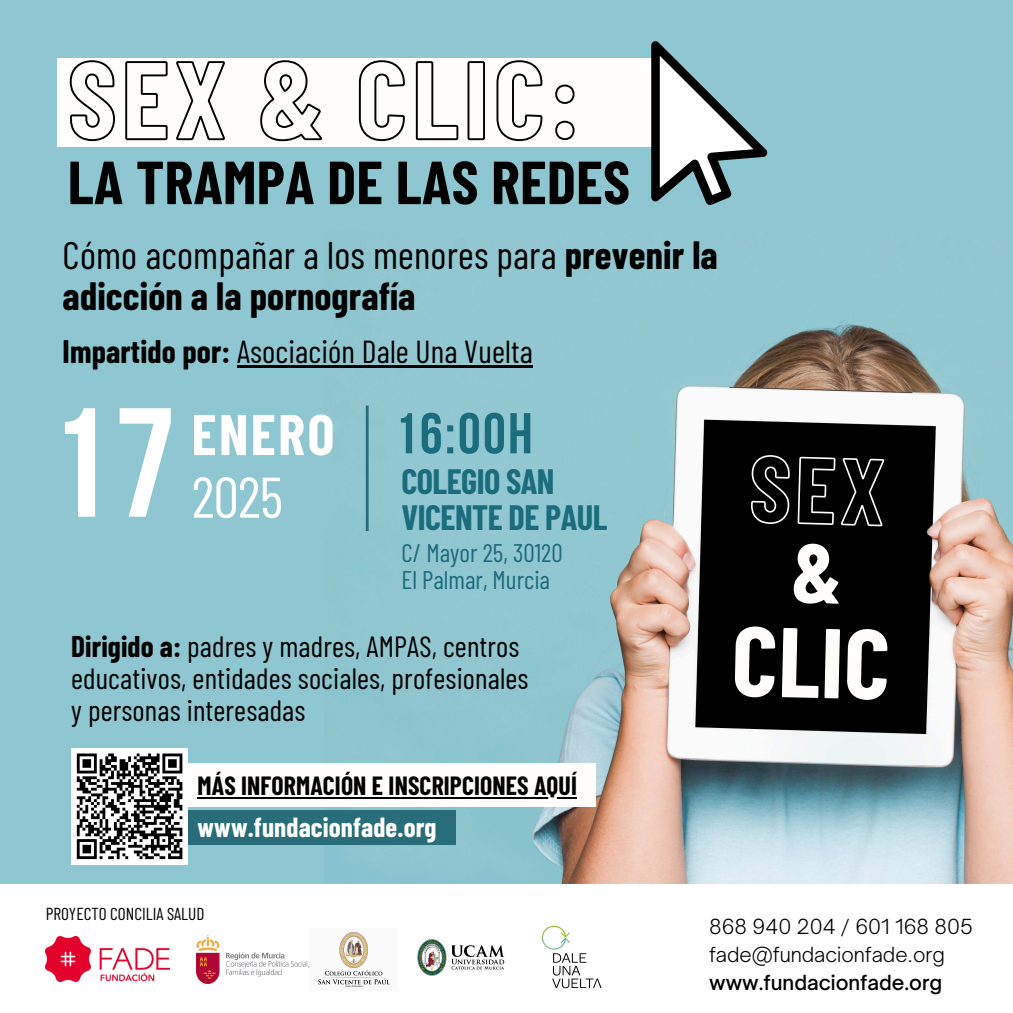
<style>
.page{position:relative;width:1013px;height:1013px;background:#fff}
.page>*{position:absolute;margin:0;border:0;box-sizing:border-box;transform-origin:0 0}
.t1{font:700 154.88px "Bebas Neue";color:#fff}
.t2{font:700 98.88px "Barlow Condensed";color:#fffefd}
.t3{font:700 60.62px "Barlow Condensed";letter-spacing:.005em;color:#000}
.t4{font:700 57.38px "Bebas Neue";color:#1b6c7d}
.t5{font:700 57.25px "Barlow Condensed";letter-spacing:.04em;color:#fff}
.t6{font:57.25px "Barlow Condensed";color:#fff}
.t7{font:700 38.5px/41.4px "Barlow Condensed";letter-spacing:.005em;color:#000}
.t8{font:700 34.38px/36.5px "Barlow Condensed";letter-spacing:-.015em;color:#1b6c7d}
.t9{font:31.75px "Barlow Condensed";letter-spacing:.005em;color:#000}
.t10{font:29.25px/31.9px "Barlow Condensed";letter-spacing:.005em;color:#000}
.t11{font:700 27px "Barlow Condensed";letter-spacing:.005em;color:#fff}
.t12{font:700 25.75px "Barlow Condensed";letter-spacing:.005em;color:#000}
.t13{font:25.5px/27.2px "Barlow Condensed";color:#1b6c7d}
.t14{font:300 19.88px "Open Sauce One";color:#000}
.t15{font:500 19.88px "Open Sauce One";color:#000}
.t16{font:17.38px "Barlow Condensed";color:#000}
.s1{font-weight:400}
.s2{font-weight:700}
</style>
<div class="page">
<div style="left:0;top:0;width:1012px;height:1012px;background:#8ec6d1"></div>
<div style="left:58px;top:58px;width:610px;height:89px;background:#fffefd"></div>
<svg style="left:69px;top:60px;width:506px;height:82px"></svg>
<svg style="left:651px;top:41px;width:116px;height:164px"></svg>
<img style="left:325px;top:322px;width:687px;height:562px">
<svg style="left:749px;top:454px;width:136px;height:74px;background:#212121"></svg>
<hr style="left:366px;top:405px;width:2px;height:126px;background:#296d7b">
<div style="left:0;top:884px;width:1012px;height:128px;background:#fff"></div>
<img style="left:46px;top:936px;width:123px;height:45px">
<img style="left:196px;top:935px;width:112px;height:48px">
<img style="left:318px;top:932px;width:72px;height:55px">
<img style="left:417px;top:939px;width:88px;height:37px">
<img style="left:541px;top:925px;width:61px;height:64px">
<div style="left:188px;top:763px;width:408px;height:43px;background:#fffefd"></div>
<hr style="left:198px;top:796px;width:379px;height:2px;background:#000">
<div style="left:188px;top:810px;width:268px;height:35px;background:#296d7b"></div>
<hr style="left:237px;top:365px;width:296px;height:3px;background:#000">
<div style="left:71px;top:747px;width:117px;height:117px;background:#fff"></div>
<svg style="left:76px;top:753px;width:107px;height:107px"></svg>
<div style="left:793px;top:542px;width:47px;height:62px;background:#000"></div>
<h2 class="t3" style="left:68px;top:143px;width:564px">LA TRAMPA DE LAS REDES</h2>
<p class="t7" style="left:63px;top:233px;width:656px"><span class="s1">Cómo acompañar a los menores para</span> prevenir la adicción a la pornografía</p>
<p class="t9" style="left:63px;top:331px;width:471px"><span class="s2">Impartido por:</span> Asociación Dale Una Vuelta</p>
<h2 class="t1" style="left:48px;top:400px;width:129px">17</h2>
<p class="t5" style="left:191px;top:398px;width:144px">ENERO</p>
<p class="t6" style="left:191px;top:460px;width:93px">2025</p>
<p class="t4" style="left:395px;top:410px;width:139px">16:00H</p>
<p class="t8" style="left:401px;top:462px;width:207px">COLEGIO SAN<br>VICENTE DE PAUL</p>
<p class="t13" style="left:401px;top:538px;width:163px">C/ Mayor 25, 30120<br>El Palmar, Murcia</p>
<p class="t10" style="left:71px;top:629px;width:459px"><span class="s2">Dirigido a:</span> padres y madres, AMPAS, centros educativos, entidades sociales, profesionales y personas interesadas</p>
<p class="t12" style="left:198px;top:769px;width:381px">MÁS INFORMACIÓN E INSCRIPCIONES AQUÍ</p>
<p class="t11" style="left:198px;top:810px;width:240px">www.fundacionfade.org</p>
<p class="t16" style="left:46px;top:902px;width:160px">PROYECTO CONCILIA SALUD</p>
<h5 class="t2" style="left:733px;top:597px;width:160px;rotate:1deg">CLIC</h5>
<p class="t14" style="left:709px;top:913px;width:265px">868 940 204 / 601 168 805</p>
<p class="t14" style="left:709px;top:942px;width:237px">fade@fundacionfade.org</p>
<p class="t15" style="left:709px;top:970px;width:235px">www.fundacionfade.org</p>
</div>
